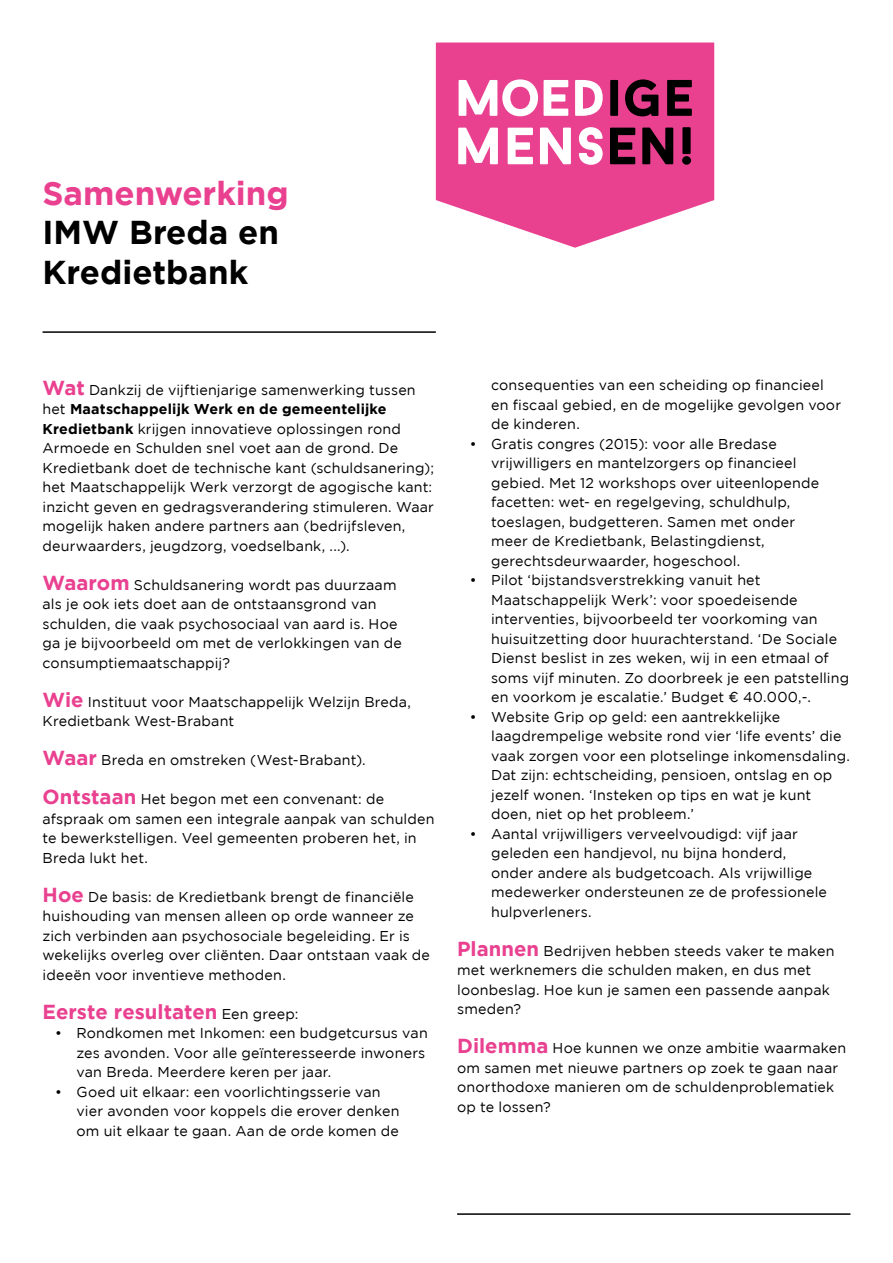
<style>
.page{position:relative;width:893px;height:1263px;background:#fff}
.page>*{position:absolute;margin:0;border:0;box-sizing:border-box;transform-origin:0 0}
.t1{font:700 33px/39.6px "Gotham";color:#000}
.t2{font:700 33px "Gotham";color:#e94190}
.t3{font:700 20.25px "Gotham";color:#e94190}
.t4{font:14.25px/19.5px "Gotham";letter-spacing:.01em;color:#000}
.s1{font-weight:700;font-size:20.25px;color:#e94190}
.s2{font-weight:700}
.s3{font-weight:400;font-size:14.25px;color:#000}
</style>
<div class="page">
<svg style="left:436px;top:43px;width:278px;height:205px;fill:#e94190"></svg>
<svg style="left:459px;top:79px;width:79px;height:37px"></svg>
<svg style="left:544px;top:80px;width:24px;height:36px"></svg>
<svg style="left:575px;top:80px;width:28px;height:36px"></svg>
<div style="left:610px;top:80px;width:8px;height:36px;background:#000"></div>
<svg style="left:625px;top:79px;width:33px;height:37px"></svg>
<svg style="left:667px;top:80px;width:25px;height:36px"></svg>
<svg style="left:458px;top:128px;width:40px;height:36px"></svg>
<svg style="left:508px;top:128px;width:25px;height:36px"></svg>
<svg style="left:540px;top:128px;width:31px;height:36px"></svg>
<svg style="left:579px;top:127px;width:24px;height:38px"></svg>
<svg style="left:610px;top:128px;width:25px;height:36px"></svg>
<svg style="left:642px;top:128px;width:31px;height:36px"></svg>
<svg style="left:682px;top:127px;width:9px;height:38px"></svg>
<hr style="left:457px;top:1213px;width:393px;height:2px;background:#000">
<hr style="left:43px;top:331px;width:393px;height:2px;background:#000">
<h1 class="t2" style="left:43px;top:174px;width:248px">Samenwerking</h1>
<h1 class="t1" style="left:43px;top:212px;width:238px">IMW Breda en<br>Kredietbank</h1>
<p class="t4" style="left:43px;top:380px;width:393px"><span class="s1">Wat</span> Dankzij de vijftienjarige samenwerking tussen het <span class="s2">Maatschappelijk Werk en de gemeentelijke Kredietbank</span> krijgen innovatieve oplossingen rond Armoede en Schulden snel voet aan de grond. De Kredietbank doet de technische kant (schuldsanering); het Maatschappelijk Werk verzorgt de agogische kant: inzicht geven en gedragsverandering stimuleren. Waar mogelijk haken andere partners aan (bedrijfsleven, deurwaarders, jeugdzorg, voedselbank, ...).</p>
<p class="t4" style="left:43px;top:575px;width:361px"><span class="s1">Waarom</span> Schuldsanering wordt pas duurzaam als je ook iets doet aan de ontstaansgrond van schulden, die vaak psychosociaal van aard is. Hoe ga je bijvoorbeeld om met de verlokkingen van de consumptiemaatschappij?</p>
<p class="t4" style="left:43px;top:692px;width:370px"><span class="s1">Wie</span> Instituut voor Maatschappelijk Welzijn Breda,<br>Kredietbank West-Brabant</p>
<p class="t4" style="left:43px;top:750px;width:325px"><span class="s1">Waar</span> Breda en omstreken (West-Brabant).</p>
<p class="t4" style="left:43px;top:789px;width:393px"><span class="s1">Ontstaan</span> Het begon met een convenant: de afspraak om samen een integrale aanpak van schulden te bewerkstelligen. Veel gemeenten proberen het, in Breda lukt het.</p>
<p class="t4" style="left:43px;top:887px;width:389px"><span class="s1">Hoe</span> De basis: de Kredietbank brengt de financiële huishouding van mensen alleen op orde wanneer ze zich verbinden aan psychosociale begeleiding. Er is wekelijks overleg over cliënten. Daar ontstaan vaak de ideeën voor inventieve methoden.</p>
<h2 class="t3" style="left:43px;top:1000px;width:258px">Eerste resultaten <span class="s3">Een greep:</span></h2>
<p class="t4" style="left:77px;top:1023px;width:353px;text-indent:-21px">• Rondkomen met Inkomen: een budgetcursus van zes avonden. Voor alle geïnteresseerde inwoners van Breda. Meerdere keren per jaar.</p>
<p class="t4" style="left:77px;top:1082px;width:324px;text-indent:-21px">• Goed uit elkaar: een voorlichtingsserie van vier avonden voor koppels die erover denken om uit elkaar te gaan. Aan de orde komen de</p>
<p class="t4" style="left:491px;top:375px;width:351px">consequenties van een scheiding op financieel en fiscaal gebied, en de mogelijke gevolgen voor de kinderen.</p>
<p class="t4" style="left:491px;top:434px;width:330px;text-indent:-21px">• Gratis congres (2015): voor alle Bredase vrijwilligers en mantelzorgers op financieel gebied. Met 12 workshops over uiteenlopende facetten: wet- en regelgeving, schuldhulp, toeslagen, budgetteren. Samen met onder meer de Kredietbank, Belastingdienst, gerechtsdeurwaarder, hogeschool.</p>
<p class="t4" style="left:491px;top:570px;width:360px;text-indent:-21px">• Pilot ‘bijstandsverstrekking vanuit het Maatschappelijk Werk’: voor spoedeisende interventies, bijvoorbeeld ter voorkoming van huisuitzetting door huurachterstand. ‘De Sociale Dienst beslist in zes weken, wij in een etmaal of soms vijf minuten. Zo doorbreek je een patstelling en voorkom je escalatie.’ Budget ¤ 40.000,-.</p>
<p class="t4" style="left:491px;top:707px;width:360px;text-indent:-21px">• Website Grip op geld: een aantrekkelijke laagdrempelige website rond vier ‘life events’ die vaak zorgen voor een plotselinge inkomensdaling.<br>Dat zijn: echtscheiding, pensioen, ontslag en op jezelf wonen. ‘Insteken op tips en wat je kunt doen, niet op het probleem.’</p>
<p class="t4" style="left:491px;top:824px;width:337px;text-indent:-21px">• Aantal vrijwilligers verveelvoudigd: vijf jaar geleden een handjevol, nu bijna honderd, onder andere als budgetcoach. Als vrijwillige medewerker ondersteunen ze de professionele hulpverleners.</p>
<p class="t4" style="left:457px;top:941px;width:379px"><span class="s1">Plannen</span> Bedrijven hebben steeds vaker te maken met werknemers die schulden maken, en dus met loonbeslag. Hoe kun je samen een passende aanpak smeden?</p>
<p class="t4" style="left:457px;top:1038px;width:390px"><span class="s1">Dilemma</span> Hoe kunnen we onze ambitie waarmaken om samen met nieuwe partners op zoek te gaan naar onorthodoxe manieren om de schuldenproblematiek op te lossen?</p>
</div>
